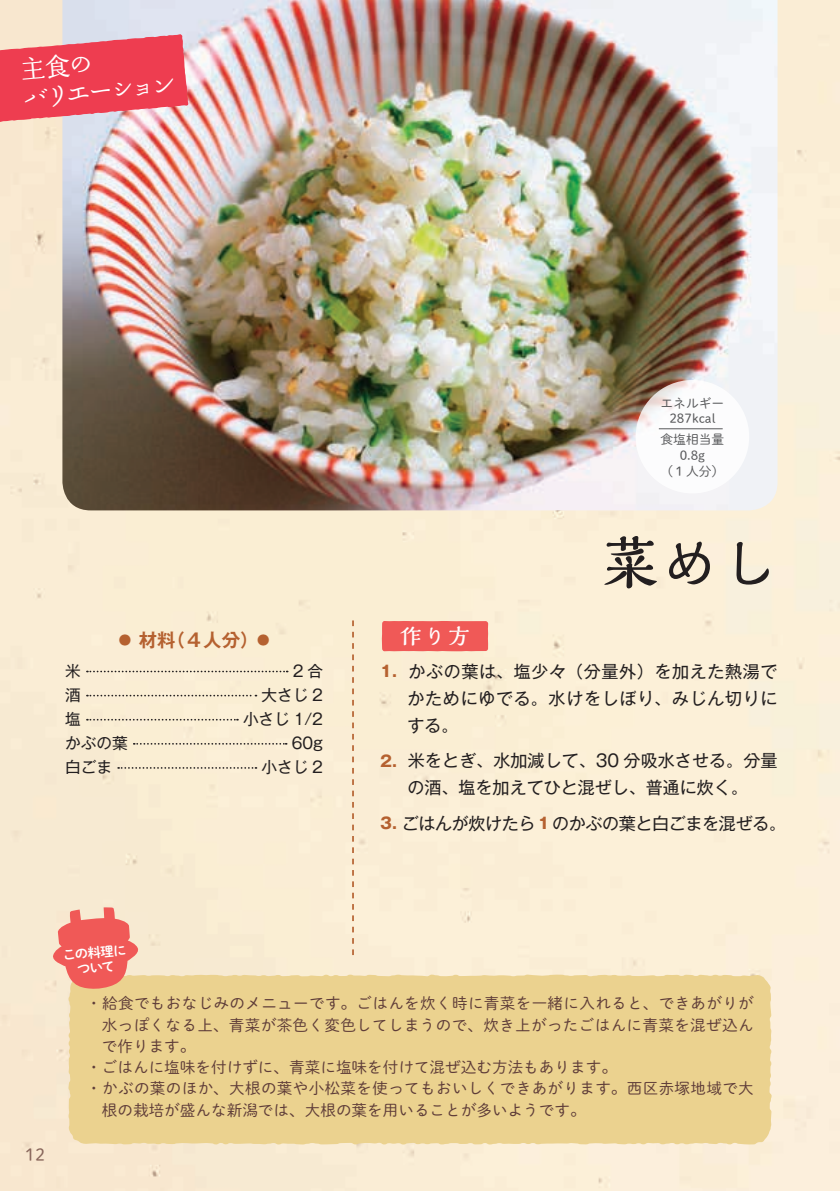
<style>
.page{position:relative;width:840px;height:1191px;background:#fff}
.page>*{position:absolute;margin:0;border:0;box-sizing:border-box;transform-origin:0 0}
.t1{font:700 56.6px "Kaimin Tu Std";color:#231f20}
.t2{font:25.6px/28.4px "Marumin Old 90 pv RKSJ H";color:#fff}
.t3{font:700 21.8px "Kaimin Tu Std";color:#fff}
.t4{font:700 18.4px "Gothic MB101 Pr 6 De";color:#b56130}
.t5{font:17px/27px "Gothic MB101 Pr 6";letter-spacing:.005em;color:#231f20;text-align:justify}
.t6{font:17px "Gothic MB101 Pr 6";letter-spacing:-.02em;color:#231f20}
.t7{font:17px "Shuei M Go Std L";color:#88665b}
.t8{font:15.6px "Shuei M Go Std L";letter-spacing:.02em;color:#5f3d39}
.t9{font:15.6px "Shuei M Go Std L";color:#5f3d39}
.t10{font:15.6px "Gothic MB101 Pr 6";color:#231f20}
.t11{font:13.4px/15.6px "Shuei M Go Std B";color:#fff;text-align:center}
.t12{font:12.8px/15.6px "Shuei M Go Std L";color:#57585a;text-align:center}
.s1{font-weight:700;font-size:15.6px;color:#b56130}
</style>
<div class="page">
<div style="left:0;top:0;width:839px;height:1191px;background:#faeed5"></div>
<div style="left:381px;top:621px;width:107px;height:30px;background:#f05957"></div>
<svg style="left:352px;top:620px;width:1px;height:335px"></svg>
<div style="left:68px;top:974px;width:703px;height:170px;background:#ebd28f"></div>
<svg style="left:51px;top:907px;width:89px;height:82px;background:#f18b7f"></svg>
<svg style="left:87px;top:670px;width:200px;height:2px"></svg>
<svg style="left:87px;top:695px;width:169px;height:1px"></svg>
<svg style="left:87px;top:719px;width:151px;height:1px"></svg>
<svg style="left:134px;top:743px;width:152px;height:1px"></svg>
<svg style="left:118px;top:767px;width:138px;height:1px"></svg>
<img style="left:62px;top:0;width:715px;height:510px">
<svg style="left:0;top:34px;width:189px;height:88px;background:#ed5d6c"></svg>
<div style="left:635px;top:380px;width:113px;height:113px;background:#fff;border-radius:50%"></div>
<hr style="left:658px;top:428px;width:64px;height:1px;background:#57585a">
<h2 class="t2" style="left:19px;top:55px;width:155px;rotate:-5deg">主食の<br>バリエーション</h2>
<p class="t4" style="left:116px;top:624px;width:158px">◦ 材料（４人分）◦</p>
<p class="t10" style="left:65px;top:658px;width:17px">米</p>
<p class="t10" style="left:292px;top:658px;width:32px">2合</p>
<p class="t10" style="left:65px;top:682px;width:17px">酒</p>
<p class="t10" style="left:261px;top:682px;width:63px">大さじ 2</p>
<p class="t10" style="left:65px;top:706px;width:17px">塩</p>
<p class="t10" style="left:243px;top:706px;width:81px">小さじ 1/2</p>
<p class="t10" style="left:65px;top:730px;width:64px">かぶの葉</p>
<p class="t10" style="left:291px;top:730px;width:33px">60g</p>
<p class="t10" style="left:65px;top:754px;width:48px">白ごま</p>
<p class="t10" style="left:261px;top:754px;width:63px">小さじ 2</p>
<p class="t12" style="left:660px;top:394px;width:65px">エネルギー<br>287kcal</p>
<p class="t12" style="left:660px;top:431px;width:65px">食塩相当量<br>0.8g<br>（１人分）</p>
<h3 class="t3" style="left:400px;top:621px;width:71px">作り方</h3>
<h1 class="t1" style="left:601px;top:523px;width:177px">菜めし</h1>
<p class="t5" style="left:407px;top:657px;width:371px;text-indent:-27px"><span class="s1">1．</span>かぶの葉は、塩少々（分量外）を加えた熱湯でかためにゆでる。水けをしぼり、みじん切りにする。</p>
<p class="t5" style="left:380px;top:746px;width:398px;text-align:center"><span class="s1">2．</span>米をとぎ、水加減して、30 分吸水させる。分量の酒、塩を加えてひと混ぜし、普通に炊く。</p>
<p class="t6" style="left:380px;top:809px;width:407px"><span class="s1">3．</span>ごはんが炊けたら <span class="s1">1</span> のかぶの葉と白ごまを混ぜる。</p>
<p class="t7" style="left:25px;top:1141px;width:22px">12</p>
<p class="t11" style="left:62px;top:946px;width:66px;rotate:-5deg">この料理について</p>
<p class="t8" style="left:86px;top:992px;width:668px">・給食でもおなじみのメニューです。ごはんを炊く時に青菜を一緒に入れると、できあがりが</p>
<p class="t8" style="left:102px;top:1013px;width:653px">水っぽくなる上、青菜が茶色く変色してしまうので、炊き上がったごはんに青菜を混ぜ込ん</p>
<p class="t8" style="left:102px;top:1034px;width:95px">で作ります。</p>
<p class="t9" style="left:86px;top:1056px;width:532px">・ごはんに塩味を付けずに、青菜に塩味を付けて混ぜ込む方法もあります。</p>
<p class="t8" style="left:86px;top:1077px;width:668px">・かぶの葉のほか、大根の葉や小松菜を使ってもおいしくできあがります。西区赤塚地域で大</p>
<p class="t9" style="left:102px;top:1098px;width:485px">根の栽培が盛んな新潟では、大根の葉を用いることが多いようです。</p>
</div>
